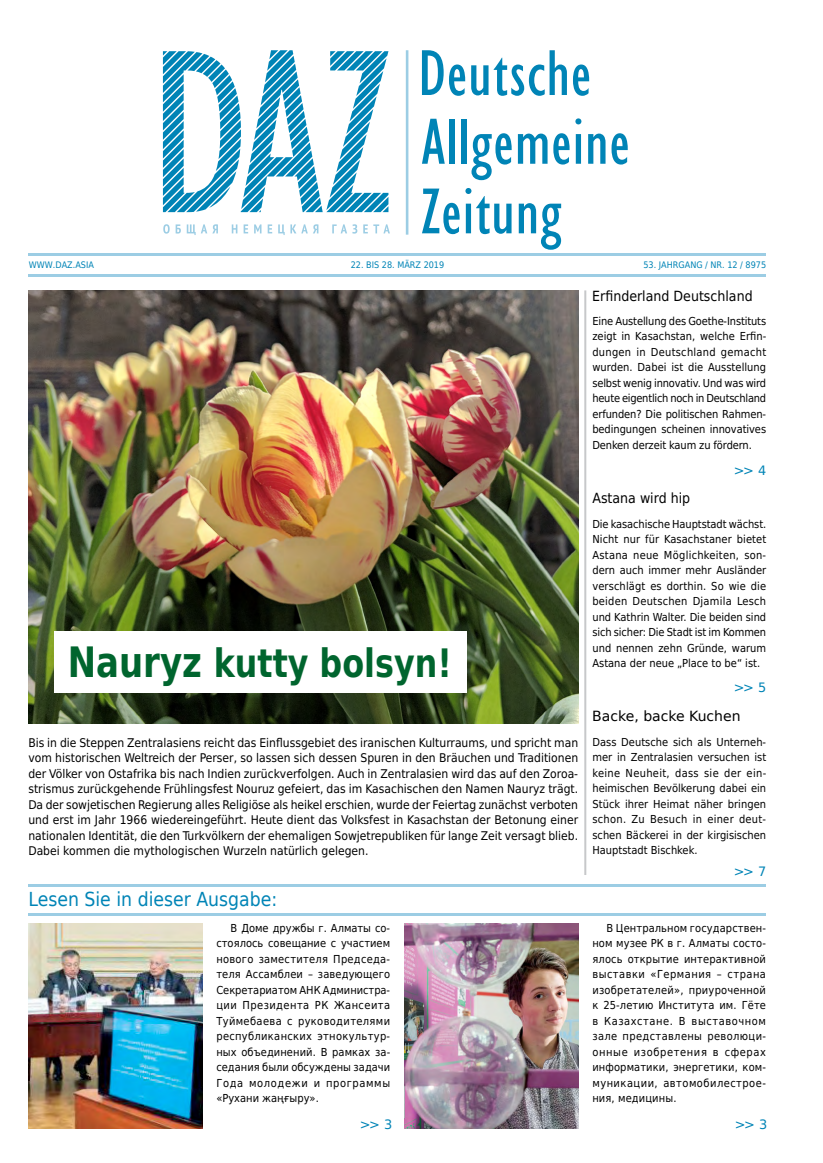
<style>
.page{position:relative;width:823px;height:1163px;background:#fff}
.page>*{position:absolute;margin:0;border:0;box-sizing:border-box;transform-origin:0 0}
.t1{font:700 39.2px "DejaVu Sans Condensed";color:#00652e;scale:.9 1}
.t2{font:19.2px "DejaVu Sans";color:#0084b6;scale:.9 1}
.t3{font:14px "DejaVu Sans Condensed";color:#000}
.t4{font:14px "DejaVu Sans";color:#000}
.t5{font:13px "DejaVu Sans Condensed";color:#0084b6;scale:1.1 1}
.t6{font:12px/15.5px "DejaVu Sans Condensed";color:#000;text-align:justify}
.t7{font:11px/15.5px "DejaVu Sans Condensed";color:#000;text-align:justify}
.t8{font:9px "DejaVu Sans Condensed";color:#0084b6}
.s1{font-size:41.9px}
</style>
<div class="page">
<hr style="left:28px;top:274px;width:737px;height:2px;background:#9ccde4">
<hr style="left:28px;top:913px;width:737px;height:2px;background:#9ccde4">
<hr style="left:28px;top:884px;width:737px;height:2px;background:#9ccde4">
<hr style="left:28px;top:254px;width:737px;height:2px;background:#9ccde4">
<svg style="left:421px;top:50px;width:44px;height:46px"></svg>
<svg style="left:471px;top:50px;width:95px;height:46px"></svg>
<svg style="left:573px;top:64px;width:16px;height:32px"></svg>
<svg style="left:422px;top:119px;width:22px;height:45px"></svg>
<div style="left:449px;top:119px;width:5px;height:45px;background:#0084b6"></div>
<div style="left:461px;top:119px;width:5px;height:45px;background:#0084b6"></div>
<svg style="left:471px;top:133px;width:40px;height:47px"></svg>
<svg style="left:517px;top:133px;width:30px;height:31px"></svg>
<svg style="left:553px;top:133px;width:16px;height:31px"></svg>
<svg style="left:575px;top:118px;width:6px;height:46px"></svg>
<svg style="left:588px;top:133px;width:17px;height:31px"></svg>
<svg style="left:611px;top:133px;width:16px;height:31px"></svg>
<svg style="left:422px;top:188px;width:37px;height:46px"></svg>
<svg style="left:465px;top:188px;width:46px;height:46px"></svg>
<svg style="left:518px;top:203px;width:43px;height:47px"></svg>
<svg style="left:163px;top:224px;width:6px;height:9px"></svg>
<svg style="left:175px;top:224px;width:6px;height:9px"></svg>
<svg style="left:187px;top:224px;width:8px;height:11px"></svg>
<svg style="left:201px;top:224px;width:17px;height:9px"></svg>
<svg style="left:231px;top:224px;width:6px;height:9px"></svg>
<svg style="left:243px;top:224px;width:5px;height:9px"></svg>
<svg style="left:254px;top:224px;width:7px;height:9px"></svg>
<svg style="left:267px;top:224px;width:5px;height:9px"></svg>
<svg style="left:278px;top:224px;width:6px;height:11px"></svg>
<svg style="left:290px;top:224px;width:17px;height:9px"></svg>
<svg style="left:313px;top:224px;width:5px;height:9px"></svg>
<svg style="left:332px;top:224px;width:25px;height:9px"></svg>
<svg style="left:363px;top:224px;width:4px;height:9px"></svg>
<svg style="left:373px;top:224px;width:16px;height:9px"></svg>
<svg style="left:163px;top:50px;width:225px;height:162px"></svg>
<hr style="left:405px;top:50px;width:3px;height:184px;background:#9ccde4">
<hr style="left:584px;top:290px;width:2px;height:584px;background:#c7c8ca">
<img style="left:404px;top:923px;width:174px;height:205px">
<img style="left:28px;top:923px;width:174px;height:205px">
<img style="left:28px;top:290px;width:550px;height:433px">
<div style="left:54px;top:631px;width:412px;height:61px;background:#fff"></div>
<p class="t8" style="left:29px;top:257px;width:67px">WWW.DAZ.ASIA</p>
<p class="t8" style="left:350px;top:257px;width:95px">22. BIS 28. MÄRZ 2019</p>
<p class="t8" style="left:643px;top:257px;width:124px">53. JAHRGANG / NR. 12 / 8975</p>
<p class="t3" style="left:592px;top:285px;width:162px">Erfinderland Deutschland</p>
<p class="t7" style="left:592px;top:312px;width:175px">Eine Austellung des Goethe-Instituts zeigt in Kasachstan, welche Erfin&shy;dungen in Deutschland gemacht wurden. Dabei ist die Ausstellung selbst wenig innovativ. Und was wird heute eigentlich noch in Deutschland erfunden? Die politischen Rahmen&shy;bedingungen scheinen innovatives Denken derzeit kaum zu fördern.</p>
<h1 class="t1" style="left:68px;top:631px;width:428px"><span class="s1">Nauryz</span> kutty bolsyn!</h1>
<p class="t6" style="left:28px;top:734px;width:551px">Bis in die Steppen Zentralasiens reicht das Einflussgebiet des iranischen Kulturraums, und spricht man vom historischen Weltreich der Perser, so lassen sich dessen Spuren in den Bräuchen und Traditionen der Völker von Ostafrika bis nach Indien zurückverfolgen. Auch in Zentralasien wird das auf den Zoroa&shy;strismus zurückgehende Frühlingsfest Nouruz gefeiert, das im Kasachischen den Namen Nauryz trägt.<br>Da der sowjetischen Regierung alles Religiöse als heikel erschien, wurde der Feiertag zunächst verboten und erst im Jahr 1966 wiedereingeführt. Heute dient das Volksfest in Kasachstan der Betonung einer nationalen Identität, die den Turkvölkern der ehemaligen Sowjetrepubliken für lange Zeit versagt blieb.<br>Dabei kommen die mythologischen Wurzeln natürlich gelegen.</p>
<h2 class="t2" style="left:28px;top:883px;width:278px">Lesen Sie in dieser Ausgabe:</h2>
<p class="t7" style="left:216px;top:919px;width:175px;text-indent:14px">В Доме дружбы г. Алматы со&shy;стоялось совещание с участием нового заместителя Председа&shy;теля Ассамблеи – заведующего Секретариатом АНК Администра&shy;ции Президента РК Жансеита Туймебаева с руководителями республиканских этнокультур&shy;ных объединений. В рамках за&shy;седания были обсуждены задачи Года молодежи и программы «Рухани жаңғыру».</p>
<p class="t5" style="left:359px;top:1113px;width:31px">&gt;&gt; 3</p>
<p class="t5" style="left:733px;top:460px;width:31px">&gt;&gt; 4</p>
<p class="t3" style="left:592px;top:487px;width:99px">Astana wird hip</p>
<p class="t7" style="left:592px;top:515px;width:175px">Die kasachische Hauptstadt wächst.<br>Nicht nur für Kasachstaner bietet Astana neue Möglichkeiten, son&shy;dern auch immer mehr Ausländer verschlägt es dorthin. So wie die beiden Deutschen Djamila Lesch und Kathrin Walter. Die beiden sind sich sicher: Die Stadt ist im Kommen und nennen zehn Gründe, warum Astana der neue „Place to be“ ist.</p>
<p class="t5" style="left:733px;top:677px;width:31px">&gt;&gt; 5</p>
<p class="t4" style="left:592px;top:704px;width:150px">Backe, backe Kuchen</p>
<p class="t7" style="left:592px;top:733px;width:175px">Dass Deutsche sich als Unterneh&shy;mer in Zentralasien versuchen ist keine Neuheit, dass sie der ein&shy;heimischen Bevölkerung dabei ein Stück ihrer Heimat näher bringen schon. Zu Besuch in einer deut&shy;schen Bäckerei in der kirgisischen Hauptstadt Bischkek.</p>
<p class="t5" style="left:733px;top:860px;width:31px">&gt;&gt; 7</p>
<p class="t7" style="left:592px;top:919px;width:175px;text-indent:14px">В Центральном государствен&shy;ном музее РК в г. Алматы состо&shy;ялось открытие интерактивной выставки «Германия – страна изобретателей», приуроченной к 25-летию Института им. Гёте в Казахстане. В выставочном зале представлены революци&shy;онные изобретения в сферах информатики, энергетики, ком&shy;муникации, автомобилестрое&shy;ния, медицины.</p>
<p class="t5" style="left:734px;top:1113px;width:31px">&gt;&gt; 3</p>
</div>
